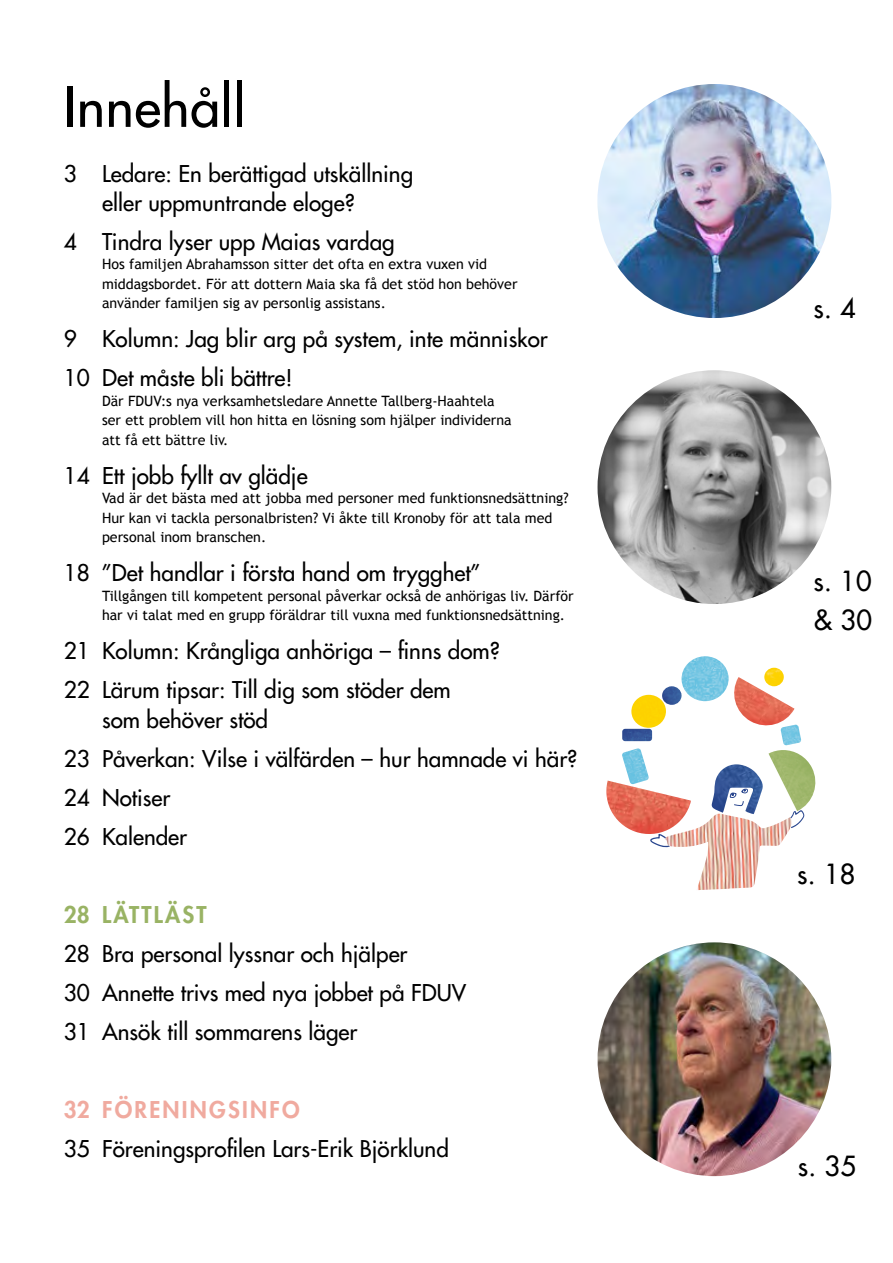
<style>
.page{position:relative;width:893px;height:1263px;background:#fff}
.page>*{position:absolute;margin:0;border:0;box-sizing:border-box;transform-origin:0 0}
._1_Rubrik_stor{font:500 54px "Futura Std";letter-spacing:.01em;color:#000}
._1_Rubrik_liten{font:500 27px "Futura Std";letter-spacing:.01em;color:#000}
._3_Innehåll_rubrik{font:500 22.5px/29.2px "Futura Std";color:#000}
._3_Innehåll_rubrik-2{font:800 22.5px "Futura Std";letter-spacing:.1em;color:#f0aa9f}
._3_Innehåll_rubrik-3{font:800 22.5px "Futura Std";letter-spacing:.1em;color:#99b364}
._3_Innehåll_text{font:14.25px/19.5px "Trebuchet MS";color:#000}
</style>
<div class="page">
<hr style="left:892px;top:84px;width:1px;height:1092px;background:#fff2bc">
<img style="left:597px;top:84px;width:234px;height:234px;border-radius:117px">
<img style="left:597px;top:942px;width:234px;height:234px;border-radius:117px">
<img style="left:597px;top:370px;width:234px;height:234px;border-radius:117px">
<img style="left:681px;top:656px;width:48px;height:46px">
<img style="left:631px;top:695px;width:35px;height:33px">
<img style="left:606px;top:781px;width:85px;height:53px">
<img style="left:768px;top:750px;width:48px;height:60px">
<img style="left:622px;top:748px;width:27px;height:36px">
<img style="left:622px;top:729px;width:30px;height:12px">
<img style="left:764px;top:668px;width:20px;height:9px">
<img style="left:662px;top:686px;width:20px;height:19px">
<img style="left:711px;top:764px;width:52px;height:50px">
<svg style="left:792px;top:810px;width:12px;height:18px"></svg>
<svg style="left:650px;top:834px;width:15px;height:14px"></svg>
<img style="left:665px;top:814px;width:127px;height:76px">
<img style="left:780px;top:725px;width:21px;height:20px">
<img style="left:734px;top:677px;width:60px;height:53px">
<p class="_1_Rubrik_stor" style="left:64px;top:73px;width:183px">Innehåll</p>
<p class="_3_Innehåll_rubrik" style="left:102px;top:159px;width:313px;text-indent:-38px">3 Ledare: En berättigad utskällning eller uppmuntrande eloge?</p>
<p class="_3_Innehåll_rubrik" style="left:64px;top:227px;width:332px">4 Tindra lyser upp Maias vardag</p>
<p class="_3_Innehåll_text" style="left:102px;top:255px;width:417px">Hos familjen Abrahamsson sitter det ofta en extra vuxen vid middagsbordet. För att dottern Maia ska få det stöd hon behöver använder familjen sig av personlig assistans.</p>
<p class="_3_Innehåll_rubrik" style="left:64px;top:324px;width:485px">9 Kolumn: Jag blir arg på system, inte människor</p>
<p class="_3_Innehåll_rubrik" style="left:64px;top:363px;width:231px">10 Det måste bli bättre!</p>
<p class="_3_Innehåll_text" style="left:102px;top:391px;width:411px">Där FDUV:s nya verksamhetsledare Annette Tallberg-Haahtela ser ett problem vill hon hitta en lösning som hjälper individerna att få ett bättre liv.</p>
<p class="_3_Innehåll_rubrik" style="left:64px;top:461px;width:245px">14 Ett jobb fyllt av glädje</p>
<p class="_3_Innehåll_text" style="left:102px;top:489px;width:468px">Vad är det bästa med att jobba med personer med funktionsnedsättning?<br>Hur kan vi tackla personalbristen? Vi åkte till Kronoby för att tala med personal inom branschen.</p>
<p class="_3_Innehåll_rubrik" style="left:64px;top:558px;width:419px">18 ”Det handlar i första hand om trygghet”</p>
<p class="_3_Innehåll_text" style="left:102px;top:586px;width:473px">Tillgången till kompetent personal påverkar också de anhörigas liv. Därför har vi talat med en grupp föräldrar till vuxna med funktionsnedsättning.</p>
<p class="_3_Innehåll_rubrik" style="left:64px;top:636px;width:438px">21 Kolumn: Krångliga anhöriga – finns dom?</p>
<p class="_3_Innehåll_rubrik" style="left:102px;top:675px;width:350px;text-indent:-38px">22 Lärum tipsar: Till dig som stöder dem som behöver stöd</p>
<p class="_3_Innehåll_rubrik" style="left:64px;top:739px;width:515px;line-height:39px">23 Påverkan: Vilse i välfärden – hur hamnade vi här?<br>24 Notiser<br>26 Kalender</p>
<p class="_3_Innehåll_rubrik-3" style="left:64px;top:900px;width:145px">28 LÄTTLÄST</p>
<p class="_3_Innehåll_rubrik" style="left:64px;top:939px;width:345px">28 Bra personal lyssnar och hjälper</p>
<p class="_3_Innehåll_rubrik" style="left:64px;top:978px;width:404px">30 Annette trivs med nya jobbet på FDUV</p>
<p class="_3_Innehåll_rubrik" style="left:64px;top:1017px;width:295px">31 Ansök till sommarens läger</p>
<p class="_3_Innehåll_rubrik-2" style="left:64px;top:1095px;width:237px">32 FÖRENINGSINFO</p>
<p class="_3_Innehåll_rubrik" style="left:64px;top:1134px;width:387px">35 Föreningsprofilen Lars-Erik Björklund</p>
<p class="_1_Rubrik_liten" style="left:813px;top:291px;width:44px">s. 4</p>
<p class="_1_Rubrik_liten" style="left:813px;top:564px;width:60px">s. 10</p>
<p class="_1_Rubrik_liten" style="left:813px;top:603px;width:60px">&amp; 30</p>
<p class="_1_Rubrik_liten" style="left:797px;top:857px;width:60px">s. 18</p>
<p class="_1_Rubrik_liten" style="left:798px;top:1149px;width:60px">s. 35</p>
</div>
